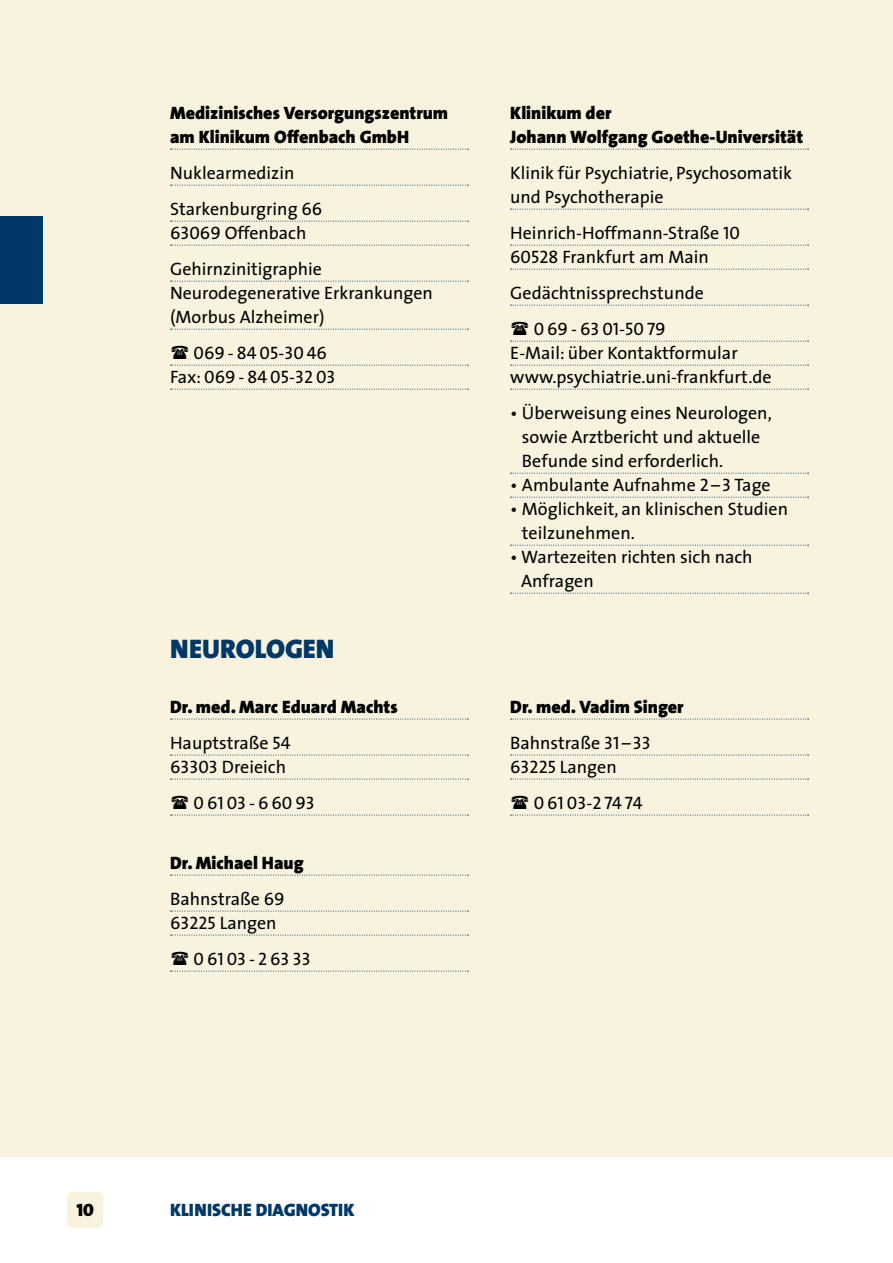
<style>
.page{position:relative;width:893px;height:1263px;background:#fff}
.page>*{position:absolute;margin:0;border:0;box-sizing:border-box;transform-origin:0 0}
.t1{font:900 27px "The Sans";color:#003867}
.t2{font:18px/24px "The Sans";color:#000}
.t3{font:900 18px/36px "The Sans";color:#000}
.t4{font:18px/24px "The Sans Caps";color:#000}
.t5{font:18px "The Sans Caps";letter-spacing:.085em;color:#000}
.t6{font:18px "The Sans Black Caps";color:#003867}
.t7{font:18px "The Sans Black Caps";color:#000}
.s1{font-family:"The Sans Caps"}
.s2{font-family:"The Sans"}
.s3{font-weight:400}
.s4{font-family:"The Sans Caps";font-weight:400}
</style>
<div class="page">
<div style="left:0;top:0;width:893px;height:1157px;background:#f8f2de"></div>
<div style="left:67px;top:1192px;width:36px;height:36px;background:#f8f2de;border-radius:6px"></div>
<svg style="left:170px;top:149px;width:298px;height:1px"></svg>
<svg style="left:170px;top:185px;width:298px;height:1px"></svg>
<svg style="left:170px;top:221px;width:298px;height:1px"></svg>
<svg style="left:170px;top:245px;width:298px;height:1px"></svg>
<svg style="left:170px;top:281px;width:298px;height:1px"></svg>
<svg style="left:170px;top:329px;width:298px;height:1px"></svg>
<svg style="left:170px;top:365px;width:298px;height:1px"></svg>
<svg style="left:170px;top:389px;width:298px;height:1px"></svg>
<svg style="left:511px;top:149px;width:297px;height:1px"></svg>
<svg style="left:511px;top:209px;width:297px;height:1px"></svg>
<svg style="left:511px;top:245px;width:297px;height:1px"></svg>
<svg style="left:511px;top:269px;width:297px;height:1px"></svg>
<svg style="left:511px;top:305px;width:297px;height:1px"></svg>
<svg style="left:511px;top:341px;width:297px;height:1px"></svg>
<svg style="left:511px;top:365px;width:297px;height:1px"></svg>
<svg style="left:511px;top:389px;width:297px;height:1px"></svg>
<svg style="left:511px;top:473px;width:297px;height:1px"></svg>
<svg style="left:511px;top:497px;width:297px;height:1px"></svg>
<svg style="left:511px;top:545px;width:297px;height:1px"></svg>
<svg style="left:511px;top:593px;width:297px;height:1px"></svg>
<svg style="left:170px;top:719px;width:298px;height:1px"></svg>
<svg style="left:170px;top:755px;width:298px;height:1px"></svg>
<svg style="left:170px;top:779px;width:298px;height:1px"></svg>
<svg style="left:170px;top:815px;width:298px;height:1px"></svg>
<svg style="left:170px;top:875px;width:298px;height:1px"></svg>
<svg style="left:170px;top:911px;width:298px;height:1px"></svg>
<svg style="left:170px;top:935px;width:298px;height:1px"></svg>
<svg style="left:170px;top:971px;width:298px;height:1px"></svg>
<svg style="left:511px;top:719px;width:297px;height:1px"></svg>
<svg style="left:511px;top:755px;width:297px;height:1px"></svg>
<svg style="left:511px;top:779px;width:297px;height:1px"></svg>
<svg style="left:511px;top:815px;width:297px;height:1px"></svg>
<div style="left:0;top:216px;width:43px;height:88px;background:#003867"></div>
<p class="t3" style="left:170px;top:101px;width:280px;line-height:24px">Medizinisches Versorgungszentrum am Klinikum Offenbach GmbH</p>
<p class="t2" style="left:170px;top:155px;width:154px;line-height:36px">Nuklearmedizin<br>Starkenburgring <span class="s1">66</span></p>
<p class="t2" style="left:170px;top:215px;width:153px;line-height:36px"><span class="s1">63069</span> Offenbach<br>Gehirnzinitigraphie</p>
<p class="t2" style="left:170px;top:281px;width:264px">Neurodegenerative Erkrankungen (Morbus Alzheimer)</p>
<p class="t4" style="left:170px;top:341px;width:167px;text-indent:23px">069 - 84 05-30 46<br><span class="s2">Fax:</span> 069 - 84 05-32 03</p>
<h1 class="t1" style="left:170px;top:626px;width:166px">Neurologen</h1>
<p class="t3" style="left:170px;top:689px;width:229px">Dr. med. Marc Eduard Machts<br><span class="s3">Hauptstraße</span> <span class="s4">54</span></p>
<p class="t2" style="left:170px;top:754px;width:117px"><span class="s1">63303</span> Dreieich</p>
<p class="t5" style="left:194px;top:788px;width:123px">06103<span class="s2">-</span>66093</p>
<p class="t3" style="left:170px;top:845px;width:135px">Dr. Michael Haug<br><span class="s3">Bahnstraße</span> <span class="s4">69</span></p>
<p class="t2" style="left:170px;top:910px;width:108px"><span class="s1">63225</span> Langen</p>
<p class="t5" style="left:194px;top:944px;width:119px">06103-26333</p>
<p class="t3" style="left:510px;top:101px;width:294px;line-height:24px">Klinikum der<br>Johann Wolfgang Goethe-Universität</p>
<p class="t2" style="left:510px;top:161px;width:283px">Klinik für Psychiatrie, Psychosomatik und Psychotherapie</p>
<p class="t2" style="left:510px;top:221px;width:231px">Heinrich-Hoffmann-Straße <span class="s1">10<br>60528</span> Frankfurt am Main</p>
<p class="t2" style="left:510px;top:281px;width:195px">Gedächtnissprechstunde</p>
<p class="t4" style="left:534px;top:317px;width:133px">0 69 - 63 01-50 79</p>
<p class="t2" style="left:510px;top:341px;width:263px">E-Mail: über Kontaktformular www.psychiatrie.uni-frankfurt.de</p>
<p class="t2" style="left:522px;top:401px;width:251px;text-indent:-12px">• Überweisung eines Neurologen, sowie Arztbericht und aktuelle<br>Befunde sind erforderlich.</p>
<p class="t2" style="left:510px;top:473px;width:262px">• Ambulante Aufnahme <span class="s1">2–3</span> Tage</p>
<p class="t2" style="left:522px;top:497px;width:268px;text-indent:-12px">• Möglichkeit, an klinischen Studien teilzunehmen.</p>
<p class="t2" style="left:521px;top:545px;width:233px;text-indent:-11px">• Wartezeiten richten sich nach<br>Anfragen</p>
<p class="t3" style="left:510px;top:689px;width:175px">Dr. med. Vadim Singer<br><span class="s3">Bahnstraße</span> <span class="s4">31</span> <span class="s3">–</span> <span class="s4">33</span></p>
<p class="t2" style="left:510px;top:754px;width:108px"><span class="s1">63225</span> Langen</p>
<p class="t4" style="left:534px;top:790px;width:110px">0 61 03<span class="s2">-</span>2 74 74</p>
<p class="t7" style="left:76px;top:1194px;width:19px">10</p>
<p class="t6" style="left:170px;top:1194px;width:177px">KLINISCHE DIAGNOSTIK</p>
</div>
